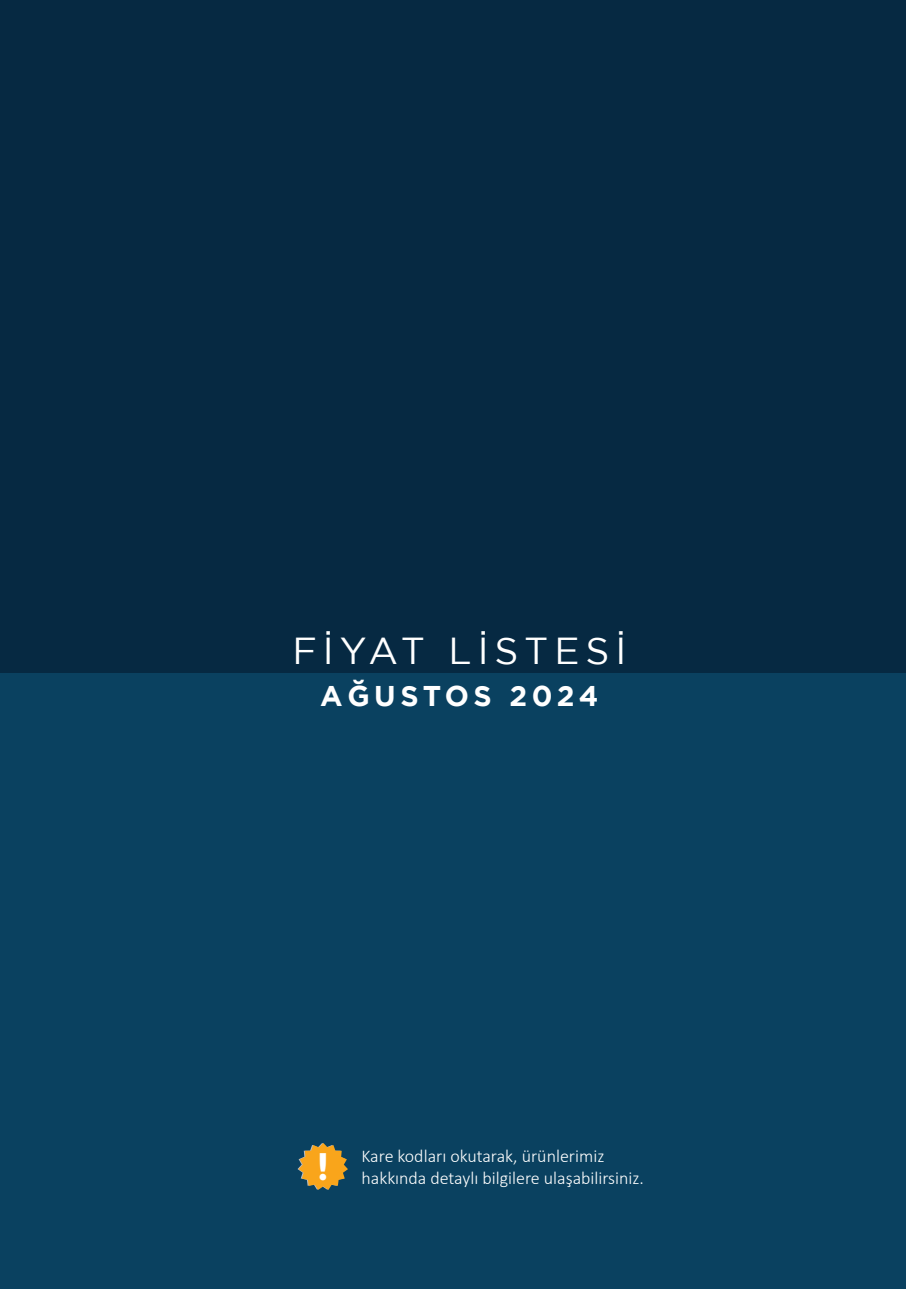
<style>
.page{position:relative;width:906px;height:1289px;background:#fff}
.page>*{position:absolute;margin:0;border:0;box-sizing:border-box;transform-origin:0 0}
.t1{font:800 40.8px "Bliss Pro";color:#fff}
.t2{font:37.5px "Gotham Book TR";letter-spacing:.16em;color:#fff}
.t3{font:28.5px "Gotham Bold TR";letter-spacing:.155em;color:#fff}
.t4{font:300 18px/21.6px "Calibri";color:#fff}
</style>
<div class="page">
<div style="left:0;top:0;width:906px;height:1067px;background:#062942"></div>
<div style="left:0;top:673px;width:906px;height:615px;background:#0a4160"></div>
<svg style="left:297px;top:1143px;width:51px;height:46px"></svg>
<h2 class="t2" style="left:292px;top:630px;width:335px">FİYAT LİSTESİ</h2>
<h3 class="t3" style="left:320px;top:679px;width:280px">AĞUSTOS 2024</h3>
<h1 class="t1" style="left:317px;top:1141px;width:13px">!</h1>
<p class="t4" style="left:361px;top:1145px;width:284px">Kare kodları okutarak, ürünlerimiz hakkında detaylı bilgilere ulaşabilirsiniz.</p>
</div>
